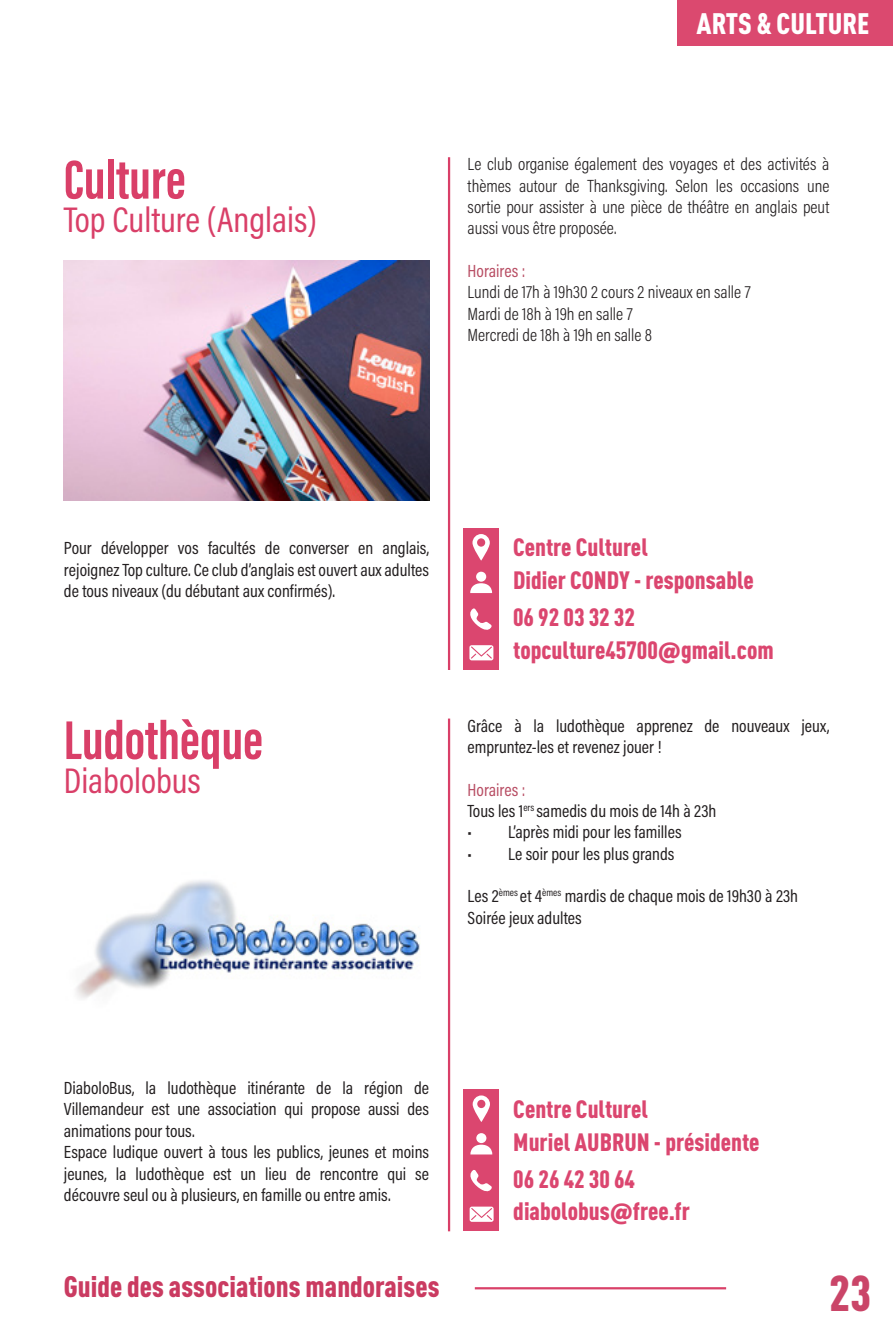
<style>
.page{position:relative;width:893px;height:1340px;background:#fff}
.page>*{position:absolute;margin:0;border:0;box-sizing:border-box;transform-origin:0 0}
.t1{font:700 56.25px "Acumin Pro Extra Cond";color:#d93f68}
.t2{font:900 condensed 49.5px "DIN Pro";color:#ca4568}
.t3{font:36px "Acumin Pro Cond";color:#d93f68}
.t4{font:900 condensed 29.25px "DIN Pro";color:#ca3b61}
.t5{font:900 condensed 29.25px "DIN Pro";color:#fff}
.t6{font:900 condensed 24.75px "DIN Pro";color:#db466f}
.t7{font:17.78px/21.4px "Acumin Pro Cond";color:#231f20;text-align:justify}
.t8{font:300 17.78px/21.4px "Acumin Pro Cond";color:#231f20;text-align:justify}
.t9{font:17.78px "Acumin Pro Cond";color:#b84e64}
.s1{font-family:"Acumin Pro";font-stretch:normal}
</style>
<div class="page">
<hr style="left:475px;top:1287px;width:251px;height:2px;background:#d94068">
<div style="left:677px;top:0;width:216px;height:46px;background:#db496f"></div>
<img style="left:64px;top:260px;width:365px;height:240px">
<hr style="left:448px;top:157px;width:2px;height:513px;background:#d93f68">
<div style="left:464px;top:528px;width:35px;height:141px;background:#db466f"></div>
<svg style="left:470px;top:608px;width:22px;height:22px"></svg>
<svg style="left:470px;top:583px;width:22px;height:10px"></svg>
<div style="left:476px;top:571px;width:10px;height:10px;background:#fff;border-radius:50%"></div>
<svg style="left:469px;top:645px;width:24px;height:15px"></svg>
<svg style="left:472px;top:534px;width:18px;height:26px"></svg>
<hr style="left:448px;top:718px;width:2px;height:513px;background:#d93f68">
<img style="left:76px;top:880px;width:344px;height:119px">
<div style="left:464px;top:1089px;width:35px;height:141px;background:#db466f"></div>
<svg style="left:470px;top:1170px;width:22px;height:22px"></svg>
<svg style="left:470px;top:1144px;width:22px;height:10px"></svg>
<div style="left:476px;top:1133px;width:10px;height:10px;background:#fff;border-radius:50%"></div>
<svg style="left:470px;top:1206px;width:24px;height:15px"></svg>
<svg style="left:473px;top:1095px;width:17px;height:27px"></svg>
<p class="t1" style="left:64px;top:145px;width:123px">Culture</p>
<p class="t3" style="left:64px;top:197px;width:254px">Top Culture (Anglais)</p>
<h3 class="t5" style="left:696px;top:1px;width:174px">ARTS &amp; CULTURE</h3>
<p class="t8" style="left:468px;top:153px;width:363px">Le club organise également des voyages et des activités à thèmes autour de Thanksgiving. Selon les occasions une sortie pour assister à une pièce de théâtre en anglais peut aussi vous être proposée.</p>
<p class="t9" style="left:468px;top:259px;width:59px">Horaires :</p>
<p class="t8" style="left:468px;top:281px;width:284px">Lundi de 17h à 19h30 2 cours 2 niveaux en salle 7</p>
<p class="t8" style="left:468px;top:302px;width:166px">Mardi de 18h à 19h en salle 7</p>
<p class="t8" style="left:468px;top:324px;width:186px">Mercredi de 18h à 19h en salle 8</p>
<p class="t7" style="left:64px;top:537px;width:367px">Pour développer vos facultés de converser en anglais, rejoignez Top culture. Ce club d’anglais est ouvert aux adultes de tous niveaux (du débutant aux confirmés).</p>
<p class="t1" style="left:64px;top:705px;width:201px">Ludothèque</p>
<p class="t3" style="left:64px;top:757px;width:139px">Diabolobus</p>
<p class="t6" style="left:513px;top:528px;width:136px">Centre Culturel</p>
<p class="t6" style="left:513px;top:561px;width:242px">Didier CONDY - responsable</p>
<p class="t6" style="left:513px;top:598px;width:123px">06 92 03 32 32</p>
<p class="t6" style="left:513px;top:630px;width:262px">topculture45700<span class="s1">@</span>gmail.com</p>
<p class="t7" style="left:468px;top:714px;width:363px">Grâce à la ludothèque apprenez de nouveaux jeux, empruntez-les et revenez jouer !</p>
<p class="t9" style="left:468px;top:778px;width:59px">Horaires :</p>
<p class="t7" style="left:468px;top:799px;width:250px">Tous les 1<sup>ers</sup> samedis du mois de 14h à 23h</p>
<p class="t7" style="left:468px;top:821px;width:215px">• L’après midi pour les familles</p>
<p class="t7" style="left:468px;top:842px;width:208px">• Le soir pour les plus grands</p>
<p class="t7" style="left:468px;top:885px;width:332px">Les 2<sup>èmes</sup> et 4<sup>èmes</sup> mardis de chaque mois de 19h30 à 23h</p>
<p class="t7" style="left:468px;top:906px;width:116px">Soirée jeux adultes</p>
<p class="t7" style="left:64px;top:1076px;width:367px">DiaboloBus, la ludothèque itinérante de la région de Villemandeur est une association qui propose aussi des animations pour tous.</p>
<p class="t7" style="left:64px;top:1140px;width:367px">Espace ludique ouvert à tous les publics, jeunes et moins jeunes, la ludothèque est un lieu de rencontre qui se découvre seul ou à plusieurs, en famille ou entre amis.</p>
<p class="t6" style="left:513px;top:1089px;width:136px">Centre Culturel</p>
<p class="t6" style="left:513px;top:1122px;width:248px">Muriel AUBRUN - présidente</p>
<p class="t6" style="left:513px;top:1159px;width:123px">06 26 42 30 64</p>
<p class="t6" style="left:513px;top:1191px;width:178px">diabolobus<span class="s1">@</span>free.fr</p>
<h3 class="t4" style="left:64px;top:1263px;width:377px">Guide des associations mandoraises</h3>
<h2 class="t2" style="left:829px;top:1255px;width:43px">23</h2>
</div>
